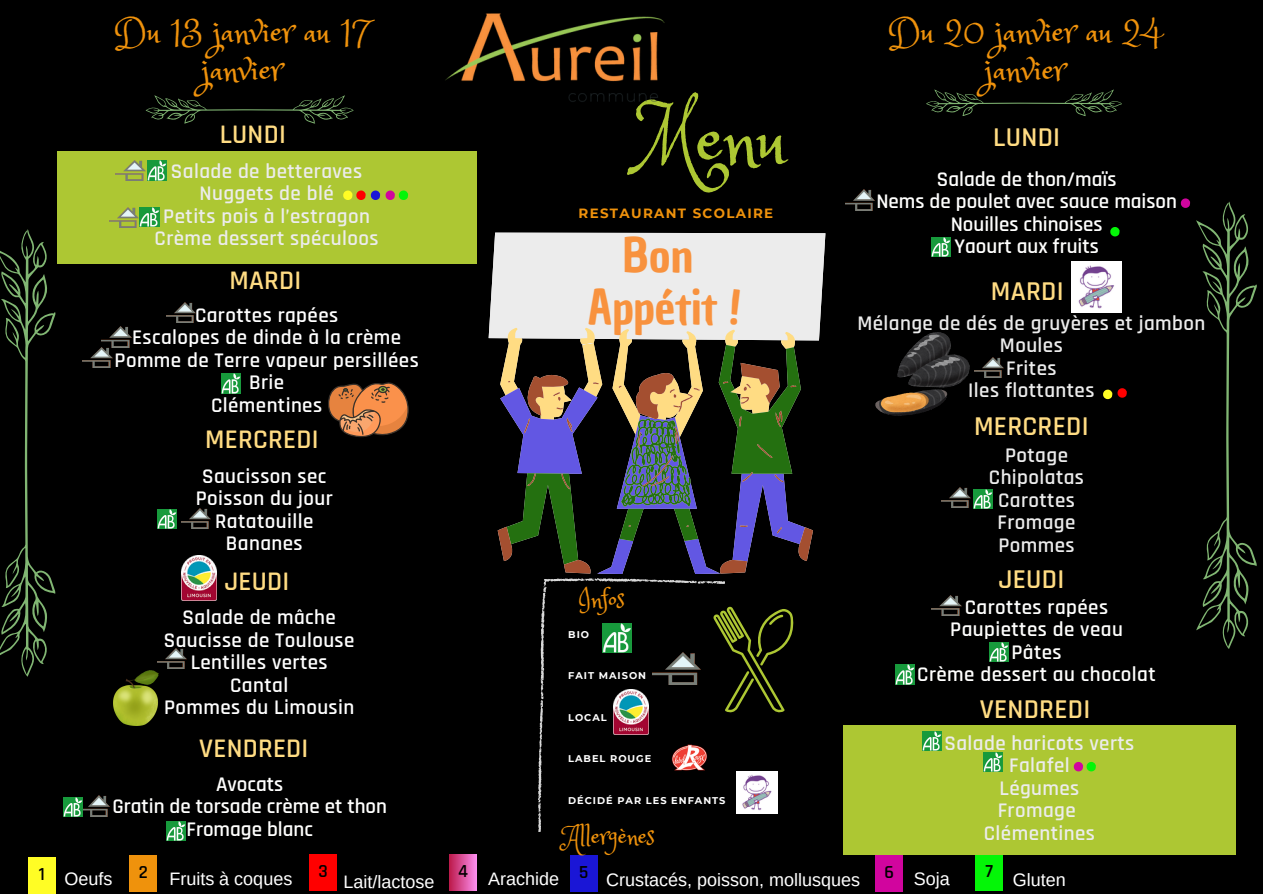
<style>
.page{position:relative;width:1263px;height:894px;background:#fff}
.page>*{position:absolute;margin:0;border:0;box-sizing:border-box;transform-origin:0 0}
.t1{font:77.55px "Princess Sofia";color:#adc733}
.t2{font:46.35px/52.7px "Chau Philomene One";color:#f8923e;text-align:center}
.t3{font:34.2px/38.2px "Princess Sofia";color:#ef920c;text-align:center}
.t4{font:600 27.45px "Rajdhani";letter-spacing:.01em;color:#ffdc83}
.t5{font:600 27.15px "Rajdhani";letter-spacing:.01em;color:#ffdc83}
.t6{font:25.35px "Princess Sofia";color:#ef920c}
.t7{font:600 21px/22.5px "Rajdhani";letter-spacing:.02em;color:#ececec;text-align:center}
.t8{font:600 21px/22.5px "Rajdhani";letter-spacing:.02em;color:#fff;text-align:center}
.t9{font:600 21px/22.5px "Rajdhani";color:#fffffe;text-align:center}
.t10{font:600 21px/22.5px "Rajdhani";letter-spacing:.02em;color:#fffffe;text-align:center}
.t11{font:600 18.6px "Rajdhani";color:#000}
.t12{font:18px "Arimo";color:#fff}
.t13{font:700 13.35px "Montserrat";letter-spacing:.1em;color:#ef920c}
.t14{font:700 9.75px "Montserrat";letter-spacing:.1em;color:#fff}
</style>
<div class="page">
<div style="left:0;top:0;width:1263px;height:893px;background:#000"></div>
<div style="left:129px;top:855px;width:28px;height:36px;background:#ef920c"></div>
<div style="left:28px;top:857px;width:28px;height:36px;background:#fffd25"></div>
<div style="left:449px;top:854px;width:28px;height:36px;background:linear-gradient(to right,#bc194a,#fa8ae9)"></div>
<div style="left:570px;top:855px;width:28px;height:36px;background:#1a16d6"></div>
<div style="left:875px;top:855px;width:28px;height:36px;background:#d1059e"></div>
<div style="left:309px;top:854px;width:28px;height:36px;background:#f00"></div>
<div style="left:976px;top:854px;width:27px;height:36px;background:#04f607"></div>
<img style="left:941px;top:487px;width:30px;height:20px">
<img style="left:846px;top:190px;width:29px;height:20px">
<svg style="left:538px;top:578px;width:255px;height:252px"></svg>
<svg style="left:489px;top:232px;width:336px;height:131px;background:#dadad8"></svg>
<svg style="left:507px;top:344px;width:294px;height:19px"></svg>
<svg style="left:498px;top:363px;width:315px;height:210px"></svg>
<svg style="left:146px;top:95px;width:208px;height:28px"></svg>
<svg style="left:926px;top:89px;width:196px;height:27px"></svg>
<svg style="left:1196px;top:201px;width:61px;height:448px"></svg>
<img style="left:932px;top:595px;width:29px;height:20px">
<img style="left:932px;top:237px;width:19px;height:19px">
<img style="left:974px;top:357px;width:30px;height:20px">
<img style="left:83px;top:347px;width:29px;height:20px">
<div style="left:57px;top:151px;width:419px;height:112px;background:#adc733"></div>
<img style="left:157px;top:648px;width:29px;height:20px">
<img style="left:166px;top:302px;width:30px;height:21px">
<img style="left:140px;top:207px;width:19px;height:19px">
<img style="left:148px;top:161px;width:19px;height:19px">
<svg style="left:1110px;top:227px;width:9px;height:9px"></svg>
<img style="left:109px;top:207px;width:29px;height:20px">
<img style="left:116px;top:160px;width:29px;height:20px">
<svg style="left:343px;top:190px;width:37px;height:10px"></svg>
<svg style="left:0;top:229px;width:55px;height:447px"></svg>
<img style="left:166px;top:821px;width:20px;height:19px">
<img style="left:445px;top:13px;width:220px;height:89px">
<img style="left:974px;top:489px;width:19px;height:19px">
<img style="left:989px;top:642px;width:19px;height:19px">
<img style="left:157px;top:509px;width:19px;height:19px">
<img style="left:221px;top:374px;width:20px;height:19px">
<svg style="left:386px;top:190px;width:22px;height:10px"></svg>
<img style="left:181px;top:508px;width:29px;height:20px">
<img style="left:102px;top:327px;width:29px;height:20px">
<img style="left:181px;top:555px;width:35px;height:45px">
<img style="left:83px;top:795px;width:27px;height:21px">
<img style="left:64px;top:797px;width:19px;height:19px">
<svg style="left:1181px;top:198px;width:9px;height:10px"></svg>
<svg style="left:1103px;top:388px;width:24px;height:11px"></svg>
<img style="left:1071px;top:262px;width:51px;height:50px">
<div style="left:843px;top:725px;width:393px;height:129px;background:#adc733"></div>
<img style="left:895px;top:664px;width:19px;height:20px">
<img style="left:922px;top:731px;width:19px;height:19px">
<svg style="left:1074px;top:761px;width:22px;height:10px"></svg>
<svg style="left:328px;top:382px;width:81px;height:55px"></svg>
<img style="left:113px;top:670px;width:45px;height:55px">
<img style="left:875px;top:332px;width:95px;height:84px">
<img style="left:983px;top:752px;width:19px;height:19px">
<p class="t3" style="left:114px;top:10px;width:258px">Du 13 janvier au 17 janvier</p>
<p class="t3" style="left:888px;top:10px;width:276px">Du 20 janvier au 24 janvier</p>
<h4 class="t1" style="left:638px;top:88px;width:150px">Menu</h4>
<h6 class="t5" style="left:220px;top:118px;width:68px">LUNDI</h6>
<h4 class="t4" style="left:993px;top:121px;width:68px">LUNDI</h4>
<p class="t7" style="left:155px;top:160px;width:225px">Salade de betteraves<br>Nuggets de blé<br>Petits pois à l’estragon<br>Crème dessert spéculoos</p>
<p class="t9" style="left:876px;top:168px;width:302px">Salade de thon/maïs<br>Nems de poulet avec sauce maison<br>Nouilles chinoises<br>Yaourt aux fruits</p>
<p class="t13" style="left:578px;top:205px;width:196px">RESTAURANT SCOLAIRE</p>
<h4 class="t2" style="left:587px;top:229px;width:155px">Bon<br>Appétit !</h4>
<p class="t5" style="left:229px;top:264px;width:73px">MARDI</p>
<h4 class="t4" style="left:991px;top:274px;width:74px">MARDI</h4>
<p class="t8" style="left:115px;top:304px;width:306px">Carottes rapées<br>Escalopes de dinde à la crème<br>Pomme de Terre vapeur persillées<br>Brie<br>Clémentines</p>
<h2 class="t7" style="left:857px;top:312px;width:349px">Mélange de dés de gruyères et jambon<br>Moules<br>Frites<br>Iles flottantes</h2>
<h6 class="t5" style="left:205px;top:422px;width:115px">MERCREDI</h6>
<p class="t8" style="left:196px;top:465px;width:139px">Saucisson sec<br>Poisson du jour<br>Ratatouille<br>Bananes</p>
<p class="t5" style="left:224px;top:565px;width:66px">JEUDI</p>
<p class="t8" style="left:164px;top:606px;width:192px">Salade de mâche<br>Saucisse de Toulouse<br>Lentilles vertes<br>Cantal<br>Pommes du Limousin</p>
<p class="t5" style="left:199px;top:731px;width:111px">VENDREDI</p>
<p class="t9" style="left:112px;top:773px;width:276px">Avocats<br>Gratin de torsade crème et thon<br>Fromage blanc</p>
<h4 class="t6" style="left:578px;top:582px;width:48px">Infos</h4>
<h3 class="t14" style="left:568px;top:628px;width:22px">BIO</h3>
<h3 class="t14" style="left:568px;top:669px;width:79px">FAIT MAISON</h3>
<p class="t14" style="left:568px;top:711px;width:40px">LOCAL</p>
<p class="t14" style="left:568px;top:752px;width:85px">LABEL ROUGE</p>
<h1 class="t14" style="left:568px;top:794px;width:159px">DÉCIDÉ PAR LES ENFANTS</h1>
<h6 class="t6" style="left:564px;top:818px;width:93px">Allergènes</h6>
<p class="t4" style="left:974px;top:410px;width:116px">MERCREDI</p>
<h4 class="t7" style="left:989px;top:444px;width:97px">Potage<br>Chipolatas<br>Carottes<br>Fromage<br>Pommes</h4>
<p class="t4" style="left:998px;top:562px;width:67px">JEUDI</p>
<h6 class="t10" style="left:917px;top:596px;width:240px">Carottes rapées<br>Paupiettes de veau<br>Pâtes<br>Crème dessert au chocolat</h6>
<h6 class="t4" style="left:980px;top:692px;width:112px">VENDREDI</h6>
<p class="t7" style="left:944px;top:732px;width:191px">Salade haricots verts<br>Falafel<br>Légumes<br>Fromage<br>Clémentines</p>
<p class="t11" style="left:39px;top:862px;width:8px">1</p>
<p class="t11" style="left:139px;top:860px;width:11px">2</p>
<p class="t11" style="left:319px;top:859px;width:11px">3</p>
<p class="t11" style="left:458px;top:859px;width:11px">4</p>
<h6 class="t11" style="left:579px;top:860px;width:11px">5</h6>
<p class="t11" style="left:884px;top:860px;width:11px">6</p>
<p class="t11" style="left:985px;top:859px;width:9px">7</p>
<p class="t12" style="left:65px;top:868px;width:49px">Oeufs</p>
<p class="t12" style="left:169px;top:868px;width:124px">Fruits à coques</p>
<p class="t12" style="left:344px;top:871px;width:92px">Lait/lactose</p>
<h4 class="t12" style="left:488px;top:868px;width:73px">Arachide</h4>
<h4 class="t12" style="left:606px;top:869px;width:255px">Crustacés, poisson, mollusques</h4>
<p class="t12" style="left:914px;top:868px;width:37px">Soja</p>
<p class="t12" style="left:1013px;top:869px;width:54px">Gluten</p>
</div>
